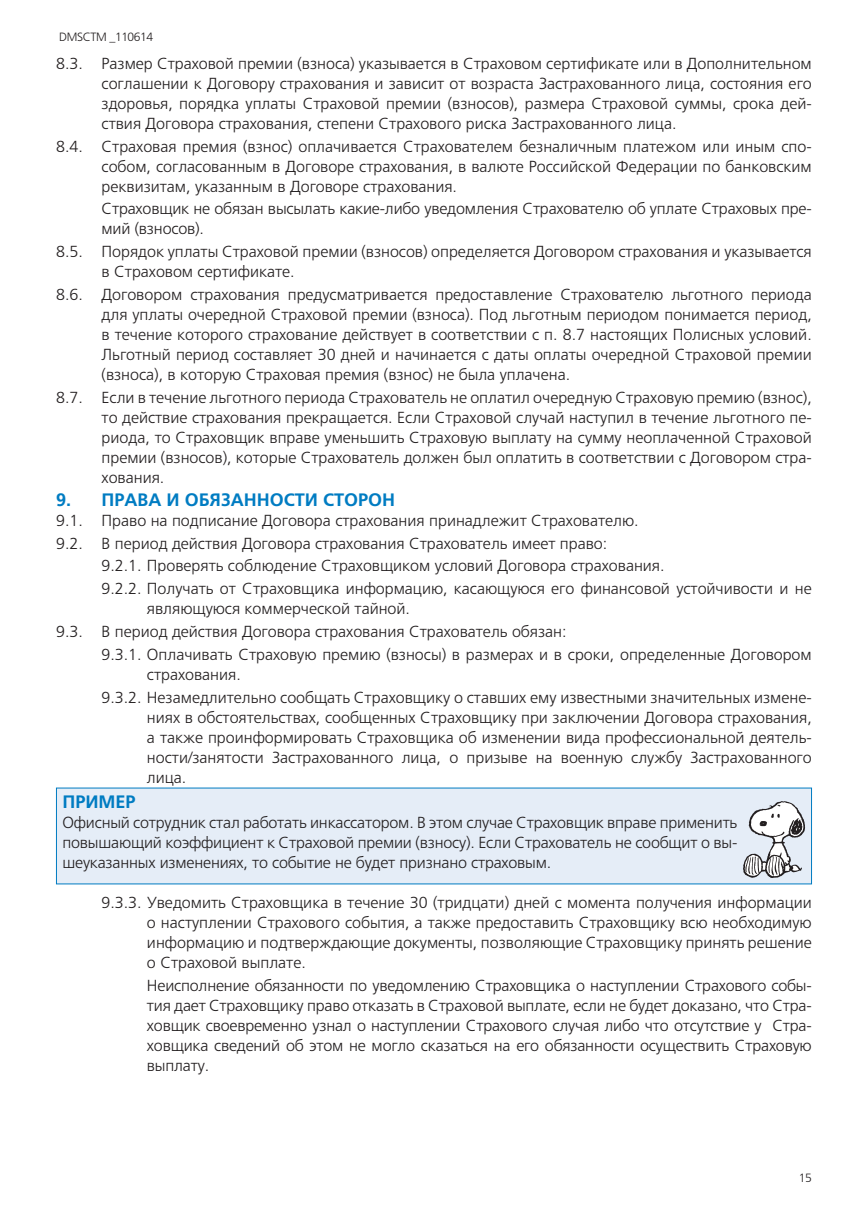
<style>
.page{position:relative;width:868px;height:1219px;background:#fff}
.page>*{position:absolute;margin:0;border:0;box-sizing:border-box;transform-origin:0 0}
.t1{font:700 18px "Frutiger LTCYR";color:#007cc2}
.t2{font:300 16px/20px "Frutiger LTCYR";color:#231f20;text-align:justify}
.t3{font:300 12px "Frutiger LTCYR";letter-spacing:-.03em;color:#231f20}
</style>
<div class="page">
<div style="left:56px;top:788px;width:755px;height:96px;background:#e5edf7"></div>
<svg style="left:743px;top:801px;width:62px;height:77px"></svg>
<p class="t3" style="left:59px;top:32px;width:96px">DMSСTM _110614</p>
<p class="t2" style="left:102px;top:54px;width:711px;text-indent:-45px">8.3. Размер Страховой премии (взноса) указывается в Страховом сертификате или в Дополнительном соглашении к Договору страхования и зависит от возраста Застрахованного лица, состояния его здоровья, порядка уплаты Страховой премии (взносов), размера Страховой суммы, срока дей&shy;ствия Договора страхования, степени Страхового риска Застрахованного лица.</p>
<p class="t2" style="left:102px;top:137px;width:711px;text-indent:-45px">8.4. Страховая премия (взнос) оплачивается Страхователем безналичным платежом или иным спо&shy;собом, согласованным в Договоре страхования, в валюте Российской Федерации по банковским реквизитам, указанным в Договоре страхования.</p>
<p class="t2" style="left:102px;top:200px;width:711px">Страховщик не обязан высылать какие-либо уведомления Страхователю об уплате Страховых пре&shy;мий (взносов).</p>
<p class="t2" style="left:102px;top:243px;width:711px;text-indent:-45px">8.5. Порядок уплаты Страховой премии (взносов) определяется Договором страхования и указывается в Страховом сертификате.</p>
<p class="t2" style="left:102px;top:286px;width:711px;text-indent:-45px">8.6. Договором страхования предусматривается предоставление Страхователю льготного периода для уплаты очередной Страховой премии (взноса). Под льготным периодом понимается период, в течение которого страхование действует в соответствии с п. 8.7 настоящих Полисных условий.<br>Льготный период составляет 30 дней и начинается с даты оплаты очередной Страховой премии (взноса), в которую Страховая премия (взнос) не была уплачена.</p>
<p class="t2" style="left:102px;top:389px;width:711px;text-indent:-45px">8.7. Если в течение льготного периода Страхователь не оплатил очередную Страховую премию (взнос), то действие страхования прекращается. Если Страховой случай наступил в течение льготного пе&shy;риода, то Страховщик вправе уменьшить Страховую выплату на сумму неоплаченной Страховой премии (взносов), которые Страхователь должен был оплатить в соответствии с Договором стра&shy;хования.</p>
<p class="t1" style="left:56px;top:492px;width:340px">9. ПРАВА И ОБЯЗАННОСТИ СТОРОН</p>
<p class="t2" style="left:56px;top:510px;width:584px;line-height:22.8px">9.1. Право на подписание Договора страхования принадлежит Страхователю.<br>9.2. В период действия Договора страхования Страхователь имеет право:</p>
<p class="t2" style="left:102px;top:556px;width:711px;line-height:22.8px">9.2.1. Проверять соблюдение Страховщиком условий Договора страхования.<br>9.2.2. Получать от Страховщика информацию, касающуюся его финансовой устойчивости и не</p>
<p class="t2" style="left:147px;top:600px;width:264px">являющуюся коммерческой тайной.</p>
<p class="t2" style="left:56px;top:623px;width:511px">9.3. В период действия Договора страхования Страхователь обязан:</p>
<p class="t2" style="left:102px;top:646px;width:711px">9.3.1. Оплачивать Страховую премию (взносы) в размерах и в сроки, определенные Договором</p>
<p class="t2" style="left:102px;top:664px;width:711px;line-height:22.8px;text-indent:45px">страхования.<br>9.3.2. Незамедлительно сообщать Страховщику о ставших ему известными значительных измене-</p>
<p class="t2" style="left:147px;top:708px;width:666px">ниях в обстоятельствах, сообщенных Страховщику при заключении Договора страхования, а также проинформировать Страховщика об изменении вида профессиональной деятель&shy;ности/занятости Застрахованного лица, о призыве на военную службу Застрахованного лица.</p>
<p class="t1" style="left:62px;top:794px;width:75px">ПРИМЕР</p>
<p class="t2" style="left:62px;top:814px;width:676px">Офисный сотрудник стал работать инкассатором. В этом случае Страховщик вправе применить повышающий коэффициент к Страховой премии (взносу). Если Страхователь не сообщит о вы&shy;шеуказанных изменениях, то событие не будет признано страховым.</p>
<p class="t2" style="left:147px;top:894px;width:666px;text-indent:-45px">9.3.3. Уведомить Страховщика в течение 30 (тридцати) дней с момента получения информации о наступлении Страхового события, а также предоставить Страховщику всю необходимую информацию и подтверждающие документы, позволяющие Страховщику принять решение о Страховой выплате.</p>
<p class="t2" style="left:147px;top:977px;width:666px">Неисполнение обязанности по уведомлению Страховщика о наступлении Страхового собы&shy;тия дает Страховщику право отказать в Страховой выплате, если не будет доказано, что Стра&shy;ховщик своевременно узнал о наступлении Страхового случая либо что отсутствие у Стра&shy;ховщика сведений об этом не могло сказаться на его обязанности осуществить Страховую выплату.</p>
<p class="t3" style="left:798px;top:1173px;width:14px">15</p>
</div>
